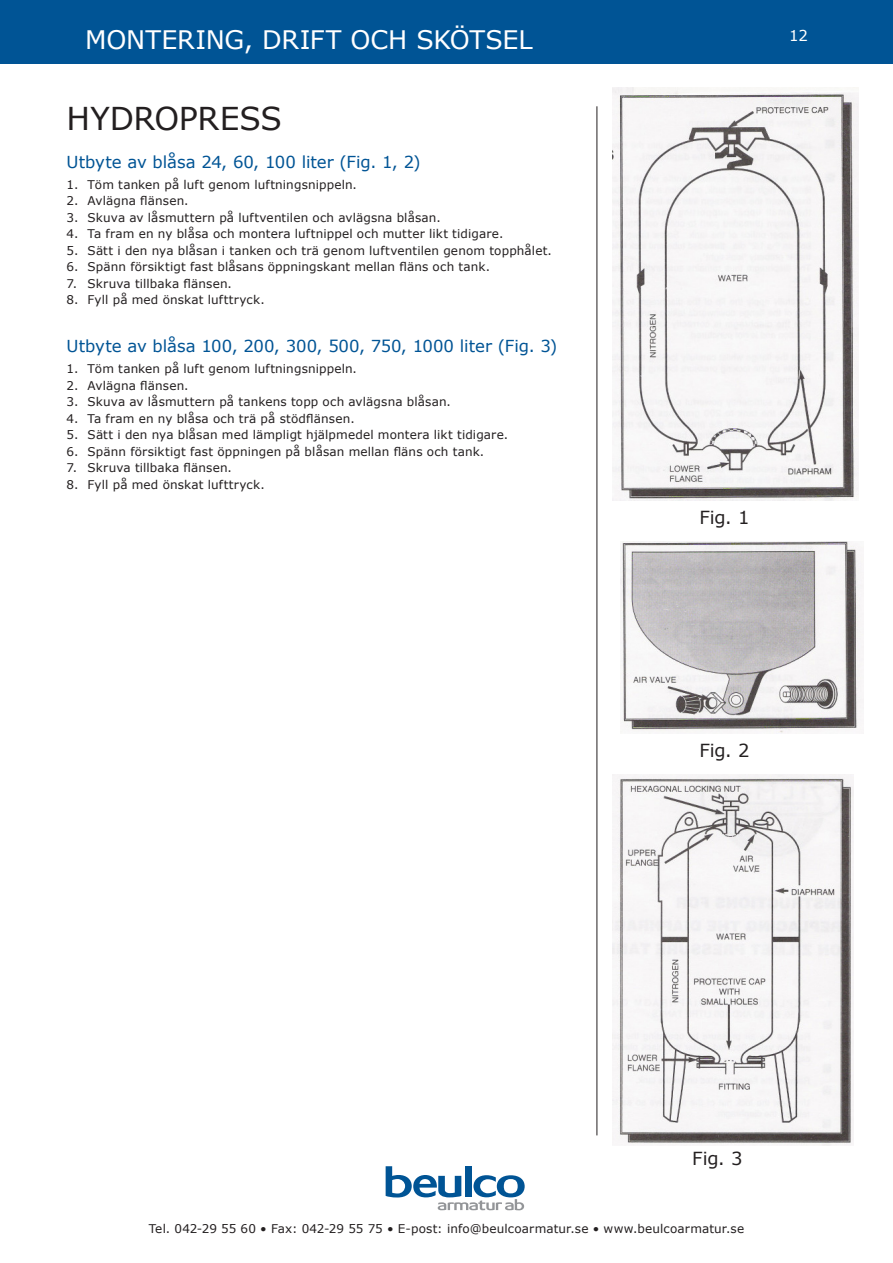
<style>
.page{position:relative;width:893px;height:1263px;background:#fff}
.page>*{position:absolute;margin:0;border:0;box-sizing:border-box;transform-origin:0 0}
.Rubrik{font:31.5px "Verdana";letter-spacing:-.01em;color:#231f20}
.t1{font:25.5px "Verdana";letter-spacing:-.005em;color:#fff}
.t2{font:18px "Verdana";color:#231f20}
.Mellanrubrik{font:16.5px "Verdana";color:#005495}
.t3{font:15px "Verdana";color:#fff}
.t4{font:12px "Verdana";letter-spacing:.01em;color:#231f20}
</style>
<div class="page">
<div style="left:0;top:0;width:893px;height:64px;background:#005495"></div>
<svg style="left:386px;top:1166px;width:139px;height:44px"></svg>
<hr style="left:596px;top:106px;width:1px;height:1029px;background:#231f20">
<img style="left:612px;top:88px;width:246px;height:413px">
<img style="left:620px;top:541px;width:243px;height:192px">
<img style="left:612px;top:774px;width:241px;height:371px">
<h2 class="t1" style="left:85px;top:22px;width:449px">MONTERING, DRIFT OCH SKÖTSEL</h2>
<p class="t3" style="left:789px;top:25px;width:20px">12</p>
<p class="Rubrik" style="left:67px;top:97px;width:217px">HYDROPRESS</p>
<p class="Mellanrubrik" style="left:67px;top:151px;width:355px">Utbyte av blåsa 24, 60, 100 liter (Fig. 1, 2)</p>
<p class="t4" style="left:67px;top:176px;width:292px">1. Töm tanken på luft genom luftningsnippeln.</p>
<p class="t4" style="left:67px;top:193px;width:123px">2. Avlägna flänsen.</p>
<p class="t4" style="left:67px;top:209px;width:376px">3. Skuva av låsmuttern på luftventilen och avlägsna blåsan.</p>
<p class="t4" style="left:67px;top:226px;width:438px">4. Ta fram en ny blåsa och montera luftnippel och mutter likt tidigare.</p>
<p class="t4" style="left:67px;top:242px;width:487px">5. Sätt i den nya blåsan i tanken och trä genom luftventilen genom topphålet.</p>
<p class="t4" style="left:67px;top:259px;width:425px">6. Spänn försiktigt fast blåsans öppningskant mellan fläns och tank.</p>
<p class="t4" style="left:67px;top:275px;width:167px">7. Skruva tillbaka flänsen.</p>
<p class="t4" style="left:67px;top:292px;width:200px">8. Fyll på med önskat lufttryck.</p>
<p class="Mellanrubrik" style="left:67px;top:335px;width:492px">Utbyte av blåsa 100, 200, 300, 500, 750, 1000 liter (Fig. 3)</p>
<p class="t4" style="left:67px;top:360px;width:292px">1. Töm tanken på luft genom luftningsnippeln.</p>
<p class="t4" style="left:67px;top:377px;width:123px">2. Avlägna flänsen.</p>
<p class="t4" style="left:67px;top:393px;width:386px">3. Skuva av låsmuttern på tankens topp och avlägsna blåsan.</p>
<p class="t4" style="left:67px;top:410px;width:290px">4. Ta fram en ny blåsa och trä på stödflänsen.</p>
<p class="t4" style="left:67px;top:426px;width:443px">5. Sätt i den nya blåsan med lämpligt hjälpmedel montera likt tidigare.</p>
<p class="t4" style="left:67px;top:443px;width:419px">6. Spänn försiktigt fast öppningen på blåsan mellan fläns och tank.</p>
<p class="t4" style="left:67px;top:459px;width:167px">7. Skruva tillbaka flänsen.</p>
<p class="t4" style="left:67px;top:476px;width:200px">8. Fyll på med önskat lufttryck.</p>
<p class="t2" style="left:699px;top:505px;width:52px">Fig. 1</p>
<p class="t2" style="left:699px;top:738px;width:52px">Fig. 2</p>
<p class="t2" style="left:692px;top:1146px;width:52px">Fig. 3</p>
<p class="t4" style="left:149px;top:1220px;width:597px">Tel. 042-29 55 60 • Fax: 042-29 55 75 • E-post: info@beulcoarmatur.se • www.beulcoarmatur.se</p>
</div>
